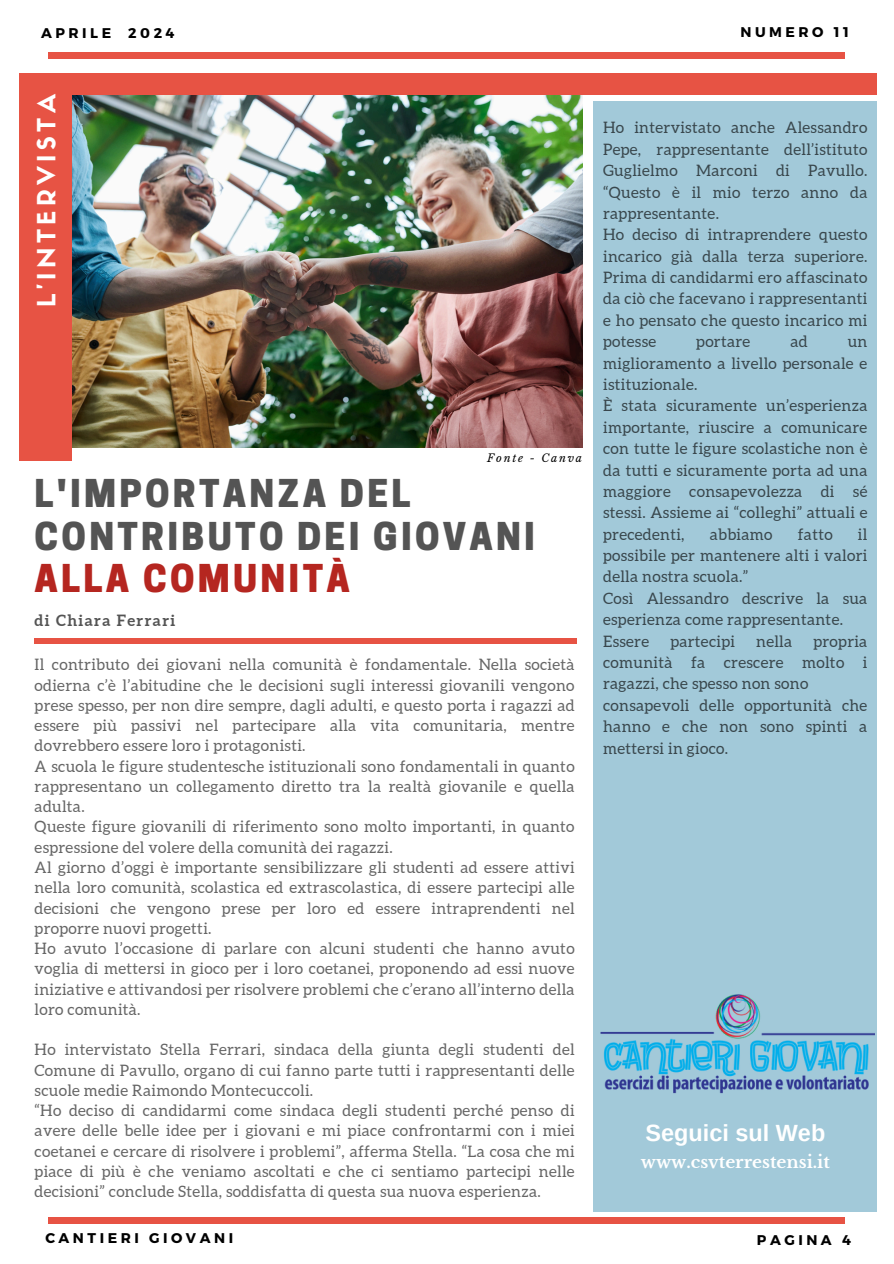
<style>
.page{position:relative;width:894px;height:1264px;background:#fff}
.page>*{position:absolute;margin:0;border:0;box-sizing:border-box;transform-origin:0 0}
.t1{font:800 36px/42.8px "Cooper Hewitt";letter-spacing:.09em;color:#545454}
.t2{font:24.6px "Sifonn Basic";letter-spacing:.18em;color:#fff}
.t3{font:700 23.4px "Arimo";color:#fff}
.t4{font:700 16.95px "Libre Baskerville";color:#fff}
.t5{font:15.75px/20.2px "Aleo";letter-spacing:.02em;color:#666}
.t6{font:15.75px/21.3px "Aleo";letter-spacing:.02em;color:#000}
.t7{font:700 15.45px "Aleo";letter-spacing:.09em;color:#545454}
.t8{font:700 14.1px "Montserrat";letter-spacing:.25em;color:#000}
.t9{font:italic 10.95px "Libre Baskerville";letter-spacing:.16em;color:#000}
.s1{color:#b52620}
</style>
<div class="page">
<div style="left:49px;top:52px;width:795px;height:7px;background:#e75344"></div>
<img style="left:72px;top:95px;width:510px;height:353px">
<div style="left:19px;top:89px;width:53px;height:371px;background:#e75344"></div>
<div style="left:19px;top:73px;width:857px;height:22px;background:#e75344"></div>
<div style="left:49px;top:1217px;width:795px;height:7px;background:#e75344"></div>
<div style="left:593px;top:101px;width:283px;height:1110px;background:#a2c9d9"></div>
<img style="left:600px;top:994px;width:274px;height:100px">
<div style="left:35px;top:638px;width:542px;height:5px;background:#e75344"></div>
<h1 class="t8" style="left:41px;top:24px;width:71px">APRILE</h1>
<h3 class="t8" style="left:128px;top:24px;width:48px">2024</h3>
<h4 class="t8" style="left:740px;top:23px;width:110px">NUMERO 11</h4>
<h4 class="t2" style="left:37px;top:307px;width:214px;rotate:-90deg">L'INTERVISTA</h4>
<h5 class="t9" style="left:487px;top:451px;width:96px">Fonte - Canva</h5>
<p class="t1" style="left:35px;top:476px;width:502px">L'IMPORTANZA DEL<br>CONTRIBUTO DEI GIOVANI<br><span class="s1">ALLA COMUNITÀ</span></p>
<h5 class="t7" style="left:35px;top:611px;width:142px">di Chiara Ferrari</h5>
<h3 class="t5" style="left:35px;top:654px;width:541px">Il contributo dei giovani nella comunità è fondamentale. Nella società odierna c’è l’abitudine che le decisioni sugli interessi giovanili vengono prese spesso, per non dire sempre, dagli adulti, e questo porta i ragazzi ad essere più passivi nel partecipare alla vita comunitaria, mentre dovrebbero essere loro i protagonisti.<br>A scuola le figure studentesche istituzionali sono fondamentali in quanto rappresentano un collegamento diretto tra la realtà giovanile e quella adulta.<br>Queste figure giovanili di riferimento sono molto importanti, in quanto espressione del volere della comunità dei ragazzi.<br>Al giorno d’oggi è importante sensibilizzare gli studenti ad essere attivi nella loro comunità, scolastica ed extrascolastica, di essere partecipi alle decisioni che vengono prese per loro ed essere intraprendenti nel proporre nuovi progetti.<br>Ho avuto l’occasione di parlare con alcuni studenti che hanno avuto voglia di mettersi in gioco per i loro coetanei, proponendo ad essi nuove iniziative e attivandosi per risolvere problemi che c’erano all’interno della loro comunità.</h3>
<p class="t5" style="left:35px;top:1039px;width:541px">Ho intervistato Stella Ferrari, sindaca della giunta degli studenti del Comune di Pavullo, organo di cui fanno parte tutti i rappresentanti delle scuole medie Raimondo Montecuccoli.<br>“Ho deciso di candidarmi come sindaca degli studenti perché penso di avere delle belle idee per i giovani e mi piace confrontarmi con i miei coetanei e cercare di risolvere i problemi”, afferma Stella. “La cosa che mi piace di più è che veniamo ascoltati e che ci sentiamo partecipi nelle decisioni” conclude Stella, soddisfatta di questa sua nuova esperienza.</p>
<p class="t6" style="left:603px;top:117px;width:266px">Ho intervistato anche Alessandro<br>Pepe, rappresentante dell’istituto<br>Guglielmo Marconi di Pavullo. “Questo è il mio terzo anno da rappresentante.<br>Ho deciso di intraprendere questo incarico già dalla terza superiore.<br>Prima di candidarmi ero affascinato da ciò che facevano i rappresentanti e ho pensato che questo incarico mi potesse</p>
<p class="t6" style="left:696px;top:331px;width:56px">portare</p>
<p class="t6" style="left:790px;top:331px;width:19px">ad</p>
<p class="t6" style="left:603px;top:331px;width:266px;text-indent:244px">un miglioramento a livello personale e istituzionale.<br>È stata sicuramente un’esperienza importante, riuscire a comunicare con tutte le figure scolastiche non è da tutti e sicuramente porta ad una maggiore consapevolezza di sé stessi. Assieme ai “colleghi” attuali e precedenti,</p>
<p class="t6" style="left:603px;top:523px;width:266px;text-indent:255px">il possibile per mantenere alti i valori della nostra scuola.”<br>Così Alessandro descrive la sua esperienza come rappresentante.<br>Essere</p>
<p class="t6" style="left:709px;top:523px;width:64px">abbiamo</p>
<p class="t6" style="left:797px;top:523px;width:36px">fatto</p>
<p class="t6" style="left:670px;top:630px;width:66px">partecipi</p>
<p class="t6" style="left:756px;top:630px;width:38px">nella</p>
<p class="t6" style="left:603px;top:630px;width:266px;text-indent:210px">propria comunità fa crescere molto i ragazzi, che spesso non sono consapevoli delle opportunità che hanno e che non sono spinti a mettersi in gioco.</p>
<h2 class="t3" style="left:645px;top:1120px;width:181px">Seguici sul Web</h2>
<h2 class="t4" style="left:640px;top:1151px;width:190px">www.csvterrestensi.it</h2>
<h4 class="t8" style="left:45px;top:1228px;width:189px">CANTIERI GIOVANI</h4>
<p class="t8" style="left:756px;top:1230px;width:95px">PAGINA 4</p>
</div>
